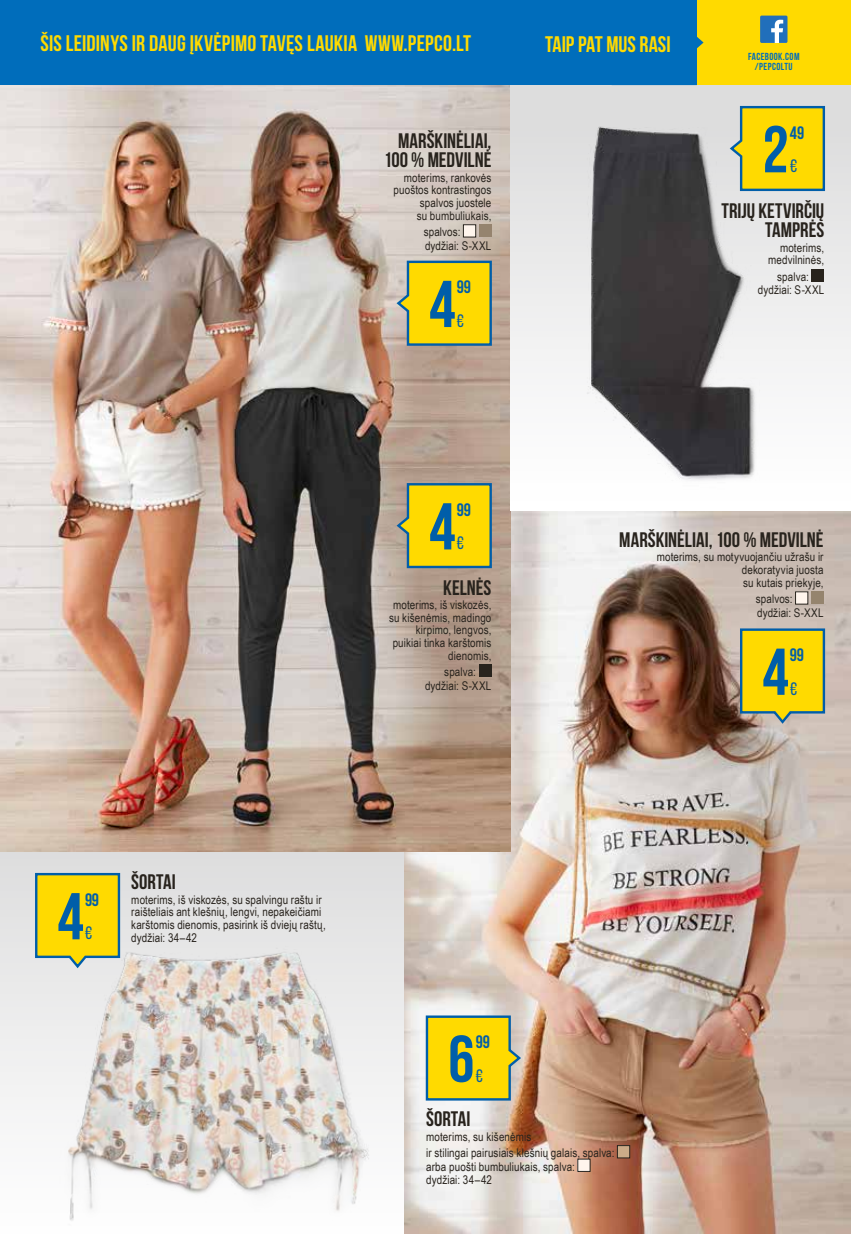
<style>
.page{position:relative;width:851px;height:1234px;background:#fff}
.page>*{position:absolute;margin:0;border:0;box-sizing:border-box;transform-origin:0 0}
.t1{font:700 66px "Bebas Neue";color:#005ea9}
.t2{font:700 22.5px "Bebas Neue";letter-spacing:.005em;color:#ffda00}
.t3{font:700 21px/19.5px "Bebas Neue";color:#28231d;text-align:right}
.t4{font:700 18px "Bebas Neue";letter-spacing:-.01em;color:#005ea9}
.t5{font:18px "Bebas Neue";color:#005ea9}
.t6{font:12px/12.8px "Arial Narrow";letter-spacing:.01em;color:#28231d}
.t7{font:700 10.2px/9.4px "Bebas Neue";letter-spacing:.04em;color:#006dbb;text-align:center}
</style>
<div class="page">
<div style="left:0;top:850px;width:425px;height:383px;background:linear-gradient(to bottom,#dedede,#fff)"></div>
<img style="left:404px;top:511px;width:446px;height:722px">
<img style="left:0;top:85px;width:510px;height:765px">
<div style="left:510px;top:85px;width:340px;height:425px;background:linear-gradient(to bottom,#dadada,#fff)"></div>
<img style="left:42px;top:935px;width:351px;height:298px">
<img style="left:552px;top:101px;width:230px;height:404px">
<svg style="left:394px;top:259px;width:99px;height:88px;background:#dfc92c"></svg>
<svg style="left:394px;top:482px;width:99px;height:87px;background:#dbc626"></svg>
<svg style="left:738px;top:627px;width:88px;height:98px;background:#dcc728"></svg>
<svg style="left:34px;top:871px;width:87px;height:98px;background:#e2cf30"></svg>
<svg style="left:424px;top:1014px;width:99px;height:87px;background:#e1cc2d"></svg>
<svg style="left:727px;top:105px;width:99px;height:87px;background:#e2cf31"></svg>
<div style="left:811px;top:269px;width:13px;height:12px;background:#28231d"></div>
<div style="left:795px;top:591px;width:12px;height:13px;background:#fff5ed"></div>
<div style="left:795px;top:591px;width:13px;height:13px;border:1px solid #28231d"></div>
<div style="left:810px;top:591px;width:13px;height:13px;background:#95846e"></div>
<div style="left:463px;top:225px;width:12px;height:12px;background:#fff5ed"></div>
<div style="left:463px;top:224px;width:13px;height:13px;border:1px solid #28231d"></div>
<div style="left:478px;top:224px;width:13px;height:13px;background:#95846e"></div>
<div style="left:478px;top:664px;width:13px;height:13px;background:#28231d"></div>
<div style="left:617px;top:1145px;width:12px;height:12px;background:#cbab88"></div>
<div style="left:617px;top:1145px;width:13px;height:12px;border:1px solid #28231d"></div>
<svg style="left:577px;top:1158px;width:13px;height:13px"></svg>
<div style="left:0;top:0;width:850px;height:85px;background:#ffda00"></div>
<svg style="left:696px;top:0;width:7px;height:85px"></svg>
<div style="left:0;top:0;width:696px;height:85px;background:#006dbb"></div>
<svg style="left:760px;top:16px;width:27px;height:27px"></svg>
<h2 class="t2" style="left:40px;top:31px;width:432px">ŠIS LEIDINYS IR DAUG ĮKVĖPIMO TAVĘS LAUKIA WWW.PEPCO.LT</h2>
<h2 class="t2" style="left:545px;top:31px;width:127px">TAIP PAT MUS RASI</h2>
<h3 class="t3" style="left:383px;top:130px;width:109px">MARŠKINĖLIAI,<br>100 % MEDVILNĖ</h3>
<p class="t6" style="left:393px;top:170px;width:99px;text-align:right">moterims, rankovės puoštos kontrastingos spalvos juostele<br>su bumbuliukais,</p>
<p class="t6" style="left:423px;top:225px;width:69px;line-height:13.5px">spalvos: dydžiai: S-XXL</p>
<h1 class="t1" style="left:429px;top:268px;width:28px">4</h1>
<h3 class="t4" style="left:456px;top:277px;width:16px">99</h3>
<h3 class="t5" style="left:457px;top:311px;width:9px">€</h3>
<p class="t7" style="left:748px;top:52px;width:53px">FACEBOOK.COM /PEPCOLTU</p>
<h1 class="t1" style="left:762px;top:113px;width:28px">2</h1>
<h3 class="t4" style="left:789px;top:123px;width:16px">49</h3>
<h3 class="t5" style="left:790px;top:156px;width:9px">€</h3>
<h3 class="t3" style="left:721px;top:200px;width:104px">TRIJŲ KETVIRČIŲ<br>TAMPRĖS</h3>
<p class="t6" style="left:768px;top:240px;width:58px;text-align:right">moterims, medvilninės,</p>
<p class="t6" style="left:757px;top:269px;width:68px;line-height:13.5px;text-align:center">spalva: dydžiai: S-XXL</p>
<h1 class="t1" style="left:429px;top:490px;width:28px">4</h1>
<h3 class="t4" style="left:456px;top:499px;width:16px">99</h3>
<h3 class="t5" style="left:457px;top:533px;width:9px">€</h3>
<h3 class="t3" style="left:443px;top:577px;width:50px">KELNĖS</h3>
<p class="t6" style="left:389px;top:597px;width:104px;text-align:right">moterims, iš viskozės, su kišenėmis, madingo kirpimo, lengvos, puikiai tinka karštomis dienomis,</p>
<p class="t6" style="left:425px;top:665px;width:68px;line-height:13.5px;text-align:center">spalva: dydžiai: S-XXL</p>
<h3 class="t3" style="left:619px;top:529px;width:206px">MARŠKINĖLIAI, 100 % MEDVILNĖ</h3>
<p class="t6" style="left:741px;top:550px;width:83px;text-align:justify;text-indent:-85px">moterims, su motyvuojančiu užrašu ir dekoratyvia juosta su kutais priekyje,</p>
<p class="t6" style="left:755px;top:592px;width:69px;line-height:13.5px">spalvos: dydžiai: S-XXL</p>
<h1 class="t1" style="left:762px;top:635px;width:28px">4</h1>
<h3 class="t4" style="left:789px;top:645px;width:16px">99</h3>
<h3 class="t5" style="left:790px;top:678px;width:9px">€</h3>
<h1 class="t1" style="left:57px;top:880px;width:28px">4</h1>
<h3 class="t4" style="left:85px;top:889px;width:16px">99</h3>
<h3 class="t5" style="left:85px;top:923px;width:9px">€</h3>
<h3 class="t3" style="left:131px;top:871px;width:46px">ŠORTAI</h3>
<p class="t6" style="left:131px;top:892px;width:196px">moterims, iš viskozės, su spalvingu raštu ir raišteliais ant klešnių, lengvi, nepakeičiami karštomis dienomis, pasirink iš dviejų raštų, dydžiai: 34–42</p>
<h1 class="t1" style="left:448px;top:1022px;width:28px">6</h1>
<h3 class="t4" style="left:475px;top:1031px;width:16px">99</h3>
<h3 class="t5" style="left:476px;top:1065px;width:9px">€</h3>
<h3 class="t3" style="left:426px;top:1108px;width:46px">ŠORTAI</h3>
<p class="t6" style="left:426px;top:1127px;width:190px;line-height:16.5px">moterims, su kišenėmis<br>ir stilingai pairusiais klešnių galais, spalva:</p>
<p class="t6" style="left:426px;top:1159px;width:150px;line-height:13.5px">arba puošti bumbuliukais, spalva: dydžiai: 34–42</p>
</div>
